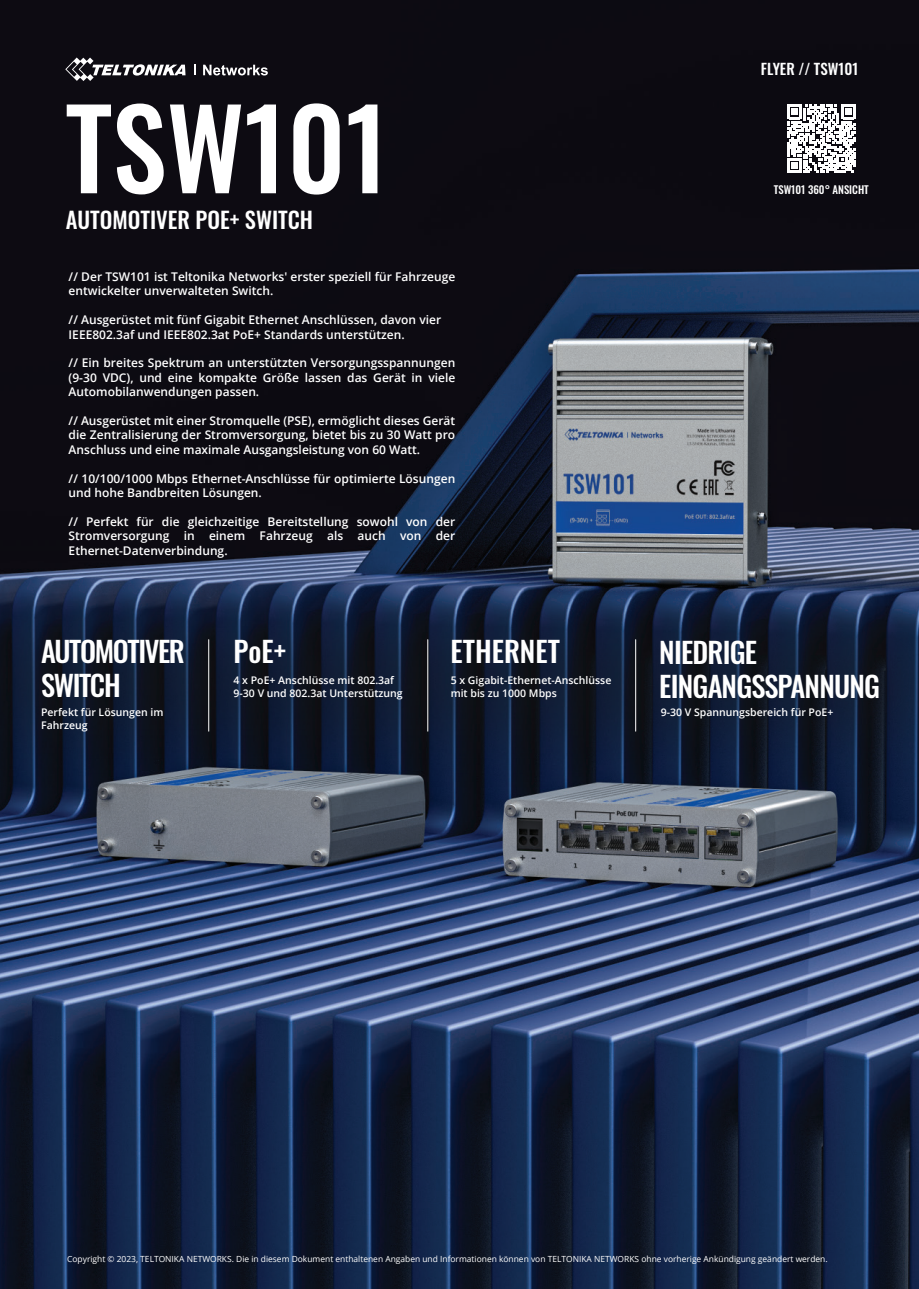
<style>
.page{position:relative;width:919px;height:1289px;background:#fff}
.page>*{position:absolute;margin:0;border:0;box-sizing:border-box;transform-origin:0 0}
.t1{font:500 109.5px "Oswald";color:#fff}
.t2{font:500 28.5px/34.2px "Oswald";letter-spacing:-.03em;color:#fff}
.t3{font:500 28.5px "Oswald";letter-spacing:-.05em;color:#fff}
.t4{font:500 28.5px "Oswald";color:#fff}
.t5{font:500 22.5px "Oswald";color:#fff}
.t6{font:500 15px "Oswald";color:#fff}
.t7{font:600 12px/14.4px "Open Sans";color:#fff}
.t8{font:500 10.65px "Oswald";color:#fff}
.t9{font:600 10.5px/12.6px "Open Sans";color:#fff}
.t10{font:8.4px "Open Sans";color:#fff}
</style>
<div class="page">
<img style="left:0;top:0;width:918px;height:1288px">
<img style="left:0;top:574px;width:918px;height:212px">
<svg style="left:65px;top:57px;width:120px;height:24px"></svg>
<svg style="left:203px;top:65px;width:65px;height:11px"></svg>
<hr style="left:208px;top:639px;width:1px;height:92px;background:#fff">
<hr style="left:427px;top:639px;width:1px;height:92px;background:#fff">
<hr style="left:635px;top:639px;width:1px;height:92px;background:#fff">
<svg style="left:787px;top:104px;width:68px;height:69px"></svg>
<h1 class="t1" style="left:65px;top:51px;width:325px">TSW101</h1>
<h3 class="t5" style="left:66px;top:200px;width:249px">AUTOMOTIVER POE+ SWITCH</h3>
<p class="t7" style="left:69px;top:269px;width:388px">// Der TSW101 ist Teltonika Networks' erster speziell für Fahrzeuge entwickelter unverwalteten Switch.</p>
<p class="t7" style="left:69px;top:312px;width:374px">// Ausgerüstet mit fünf Gigabit Ethernet Anschlüssen, davon vier<br>IEEE802.3af und IEEE802.3at PoE+ Standards unterstützen.</p>
<p class="t7" style="left:69px;top:355px;width:388px;text-align:justify">// Ein breites Spektrum an unterstützten Versorgungsspannungen (9-30 VDC), und eine kompakte Größe lassen das Gerät in viele Automobilanwendungen passen.</p>
<p class="t7" style="left:69px;top:413px;width:388px;text-align:justify">// Ausgerüstet mit einer Stromquelle (PSE), ermöglicht dieses Gerät die Zentralisierung der Stromversorgung, bietet bis zu 30 Watt pro Anschluss und eine maximale Ausgangsleistung von 60 Watt.</p>
<p class="t7" style="left:69px;top:471px;width:388px">// 10/100/1000 Mbps Ethernet-Anschlüsse für optimierte Lösungen und hohe Bandbreiten Lösungen.</p>
<p class="t7" style="left:69px;top:514px;width:388px;text-align:justify">// Perfekt für die gleichzeitige Bereitstellung sowohl von der Stromversorgung in einem Fahrzeug als auch von der Ethernet-Datenverbindung.</p>
<h2 class="t3" style="left:41px;top:626px;width:145px">AUTOMOTIVER</h2>
<h2 class="t2" style="left:233px;top:631px;width:54px">PoE+</h2>
<h2 class="t2" style="left:41px;top:665px;width:81px">SWITCH</h2>
<p class="t9" style="left:233px;top:673px;width:171px">4 x PoE+ Anschlüsse mit 802.3af<br>9-30 V und 802.3at Unterstützung</p>
<p class="t9" style="left:41px;top:705px;width:124px">Perfekt für Lösungen im<br>Fahrzeug</p>
<h2 class="t4" style="left:450px;top:626px;width:111px">ETHERNET</h2>
<p class="t9" style="left:450px;top:673px;width:162px">5 x Gigabit-Ethernet-Anschlüsse mit bis zu 1000 Mbps</p>
<p class="t6" style="left:760px;top:56px;width:99px">FLYER // TSW101</p>
<p class="t8" style="left:773px;top:180px;width:97px">TSW101 360° ANSICHT</p>
<h2 class="t2" style="left:659px;top:632px;width:222px">NIEDRIGE<br>EINGANGSSPANNUNG</h2>
<p class="t9" style="left:660px;top:705px;width:174px">9-30 V Spannungsbereich für PoE+</p>
<p class="t10" style="left:67px;top:1253px;width:762px">Copyright © 2023, TELTONIKA NETWORKS. Die in diesem Dokument enthaltenen Angaben und Informationen können von TELTONIKA NETWORKS ohne vorherige Ankündigung geändert werden.</p>
</div>
